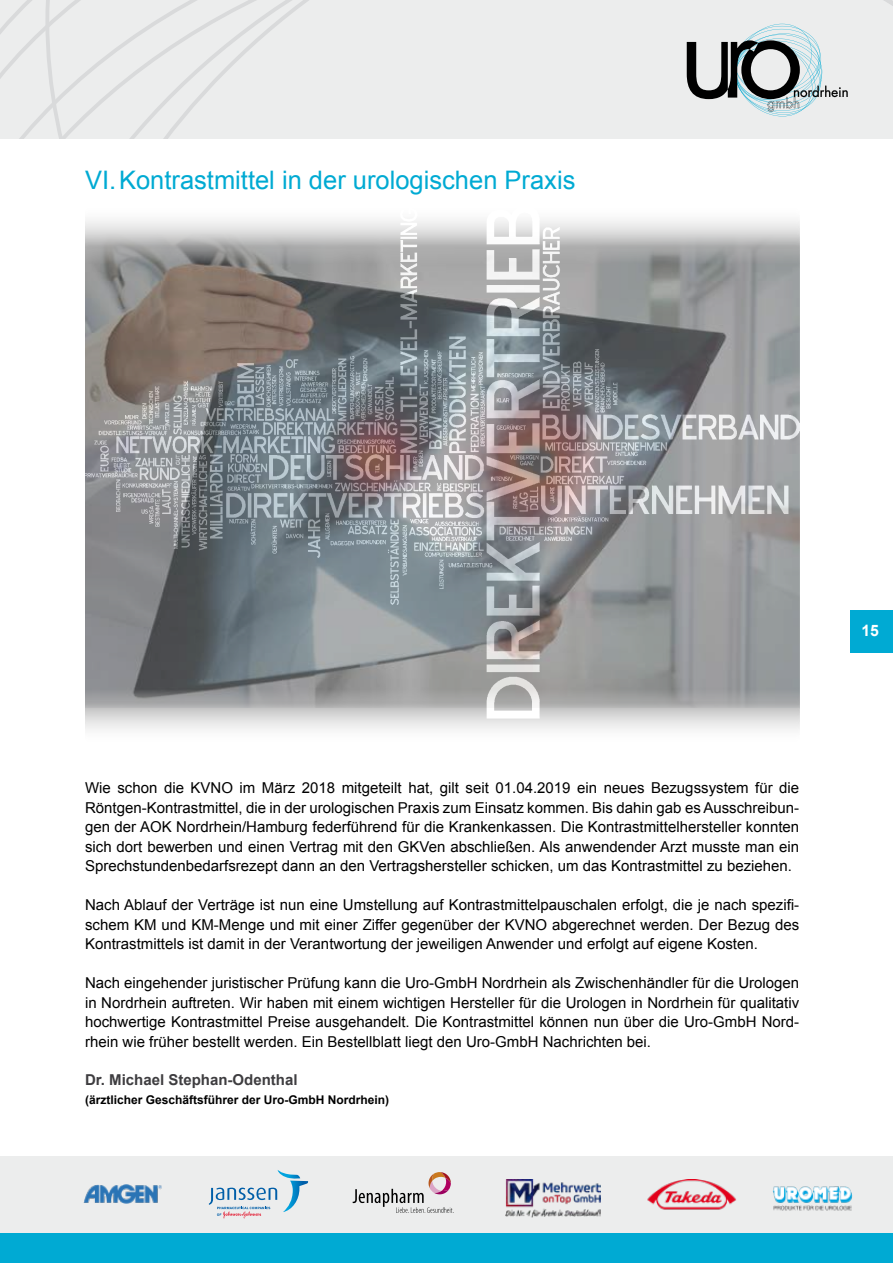
<style>
.page{position:relative;width:893px;height:1263px;background:#fff}
.page>*{position:absolute;margin:0;border:0;box-sizing:border-box;transform-origin:0 0}
.t1{font:25.5px "Arial";color:#00aad3}
.t2{font:700 15.75px "Arial";color:#fff}
.t3{font:15px/19.5px "Arial";color:#000;text-align:justify}
.t4{font:700 15px "Arial";color:#3e3d40}
.t5{font:700 12px "Arial";color:#000}
</style>
<div class="page">
<div style="left:0;top:1167px;width:893px;height:96px;background:#00aad3"></div>
<div style="left:0;top:0;width:893px;height:138px;background:#eceded"></div>
<svg style="left:687px;top:24px;width:161px;height:92px;background:#b0b6b8"></svg>
<div style="left:0;top:1157px;width:893px;height:76px;background:#eceded"></div>
<img style="left:647px;top:1180px;width:89px;height:30px">
<img style="left:84px;top:1184px;width:78px;height:20px">
<img style="left:773px;top:1186px;width:79px;height:25px">
<svg style="left:209px;top:1170px;width:99px;height:48px"></svg>
<svg style="left:353px;top:1172px;width:101px;height:41px"></svg>
<img style="left:505px;top:1179px;width:96px;height:39px">
<div style="left:850px;top:610px;width:43px;height:43px;background:#00aad3"></div>
<svg style="left:85px;top:720px;width:714px;height:10px;fill:#ececec"></svg>
<img style="left:85px;top:220px;width:714px;height:500px">
<h1 class="t1" style="left:85px;top:163px;width:492px">VI. Kontrastmittel in der urologischen Praxis</h1>
<p class="t3" style="left:85px;top:778px;width:716px">Wie schon die KVNO im März 2018 mitgeteilt hat, gilt seit 01.04.2019 ein neues Bezugssystem für die Röntgen-Kontrastmittel, die in der urologischen Praxis zum Einsatz kommen. Bis dahin gab es Ausschreibun&shy;gen der AOK Nordrhein/Hamburg federführend für die Krankenkassen. Die Kontrastmittelhersteller konnten sich dort bewerben und einen Vertrag mit den GKVen abschließen. Als anwendender Arzt musste man ein Sprechstundenbedarfsrezept dann an den Vertragshersteller schicken, um das Kontrastmittel zu beziehen.</p>
<p class="t3" style="left:85px;top:895px;width:716px">Nach Ablauf der Verträge ist nun eine Umstellung auf Kontrastmittelpauschalen erfolgt, die je nach spezifi&shy;schem KM und KM-Menge und mit einer Ziffer gegenüber der KVNO abgerechnet werden. Der Bezug des Kontrastmittels ist damit in der Verantwortung der jeweiligen Anwender und erfolgt auf eigene Kosten.</p>
<p class="t3" style="left:85px;top:973px;width:716px">Nach eingehender juristischer Prüfung kann die Uro-GmbH Nordrhein als Zwischenhändler für die Urologen in Nordrhein auftreten. Wir haben mit einem wichtigen Hersteller für die Urologen in Nordrhein für qualitativ hochwertige Kontrastmittel Preise ausgehandelt. Die Kontrastmittel können nun über die Uro-GmbH Nord&shy;rhein wie früher bestellt werden. Ein Bestellblatt liegt den Uro-GmbH Nachrichten bei.</p>
<p class="t4" style="left:85px;top:1070px;width:214px">Dr. Michael Stephan-Odenthal</p>
<p class="t5" style="left:85px;top:1092px;width:306px">(ärztlicher Geschäftsführer der Uro-GmbH Nordrhein)</p>
<p class="t2" style="left:861px;top:620px;width:19px">15</p>
</div>
